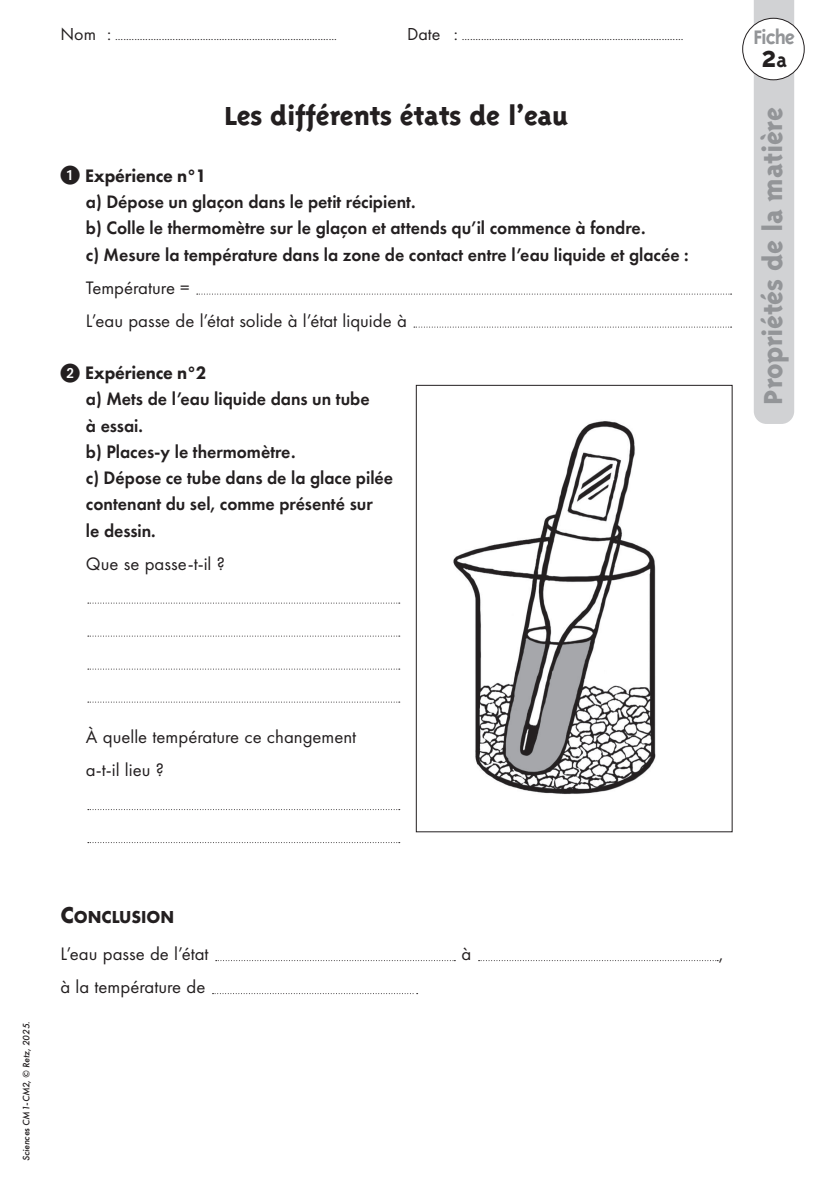
<style>
.page{position:relative;width:829px;height:1190px;background:#fff}
.page>*{position:absolute;margin:0;border:0;box-sizing:border-box;transform-origin:0 0}
.t1{font:700 34.5px "Triplex";color:#231f20}
.t2{font:800 30px "Triplex";letter-spacing:-.015em;color:#231f20}
.t3{font:800 30px "Triplex";letter-spacing:-.015em;color:#939598}
.t4{font:700 22.5px "Triplex";letter-spacing:-.05em;color:#939598}
.t5{font:600 18.75px/26.2px "Futura PT";color:#231f20;scale:.95 1}
.t6{font:18.75px/33px "Futura PT";color:#231f20}
.t7{font:700 18px "Futura PT";color:#231f20;scale:.95 1}
.t8{font:12px "Futura PT";color:#231f20}
.t9{font:italic 500 9.75px "Futura PT";color:#231f20}
.s1{font-size:18px}
.s2{font-weight:800}
.s3{font-size:22.5px}
.s4{font-size:24px}
</style>
<div class="page">
<svg style="left:197px;top:294px;width:534px;height:1px"></svg>
<svg style="left:414px;top:327px;width:317px;height:1px"></svg>
<svg style="left:88px;top:603px;width:312px;height:1px"></svg>
<svg style="left:88px;top:636px;width:312px;height:1px"></svg>
<svg style="left:88px;top:669px;width:312px;height:1px"></svg>
<svg style="left:88px;top:702px;width:312px;height:1px"></svg>
<svg style="left:88px;top:809px;width:312px;height:1px"></svg>
<svg style="left:88px;top:842px;width:312px;height:1px"></svg>
<svg style="left:216px;top:960px;width:239px;height:1px"></svg>
<svg style="left:478px;top:960px;width:240px;height:1px"></svg>
<svg style="left:212px;top:993px;width:206px;height:1px"></svg>
<img style="left:453px;top:421px;width:203px;height:373px">
<div style="left:416px;top:385px;width:316px;height:447px;border:1px solid #231f20"></div>
<div style="left:753px;top:0;width:41px;height:424px;background:#d1d2d4"></div>
<div style="left:742px;top:18px;width:62px;height:62px;background:#fff;border-radius:50%"></div>
<div style="left:742px;top:18px;width:62px;height:62px;border:1px solid #231f20;border-radius:50%"></div>
<p class="t8" style="left:60px;top:29px;width:278px"><span class="s1">Nom :</span> .................................................................................</p>
<p class="t8" style="left:407px;top:29px;width:278px"><span class="s1">Date :</span> .................................................................................</p>
<h2 class="t2" style="left:224px;top:99px;width:345px">Les différents états de l’eau</h2>
<p class="t5" style="left:86px;top:162px;width:636px;text-indent:-26px">➊ <span class="s2">Expérience n°1<br></span>a) Dépose un glaçon dans le petit récipient.<br>b) Colle le thermomètre sur le glaçon et attends qu’il commence à fondre.<br>c) Mesure la température dans la zone de contact entre l’eau liquide et glacée :</p>
<p class="t6" style="left:86px;top:271px;width:322px">Température =<br>L’eau passe de l’état solide à l’état liquide à</p>
<p class="t5" style="left:86px;top:359px;width:325px;text-indent:-26px">➋ <span class="s2">Expérience n°2<br></span>a) Mets de l’eau liquide dans un tube<br>à essai.<br>b) Places-y le thermomètre.<br>c) Dépose ce tube dans de la glace pilée contenant du sel, comme présenté sur<br>le dessin.</p>
<p class="t6" style="left:86px;top:547px;width:140px">Que se passe-t-il ?</p>
<p class="t4" style="left:753px;top:25px;width:43px">Fiche</p>
<h1 class="t1" style="left:761px;top:37px;width:28px">2<span class="s3">a</span></h1>
<h2 class="t3" style="left:755px;top:404px;width:299px;rotate:-90deg">Propriétés de la matière</h2>
<p class="t6" style="left:86px;top:720px;width:272px">À quelle température ce changement a-t-il lieu ?</p>
<p class="t9" style="left:20px;top:1161px;width:141px;rotate:-90deg">Sciences CM1-CM2, © Retz, 2025.</p>
<p class="t7" style="left:60px;top:905px;width:121px"><span class="s4">C</span>ONCLUSION</p>
<p class="t6" style="left:60px;top:937px;width:150px">L’eau passe de l’état</p>
<p class="t6" style="left:461px;top:937px;width:11px">à</p>
<p class="t6" style="left:60px;top:970px;width:146px">à la température de</p>
<p class="t6" style="left:719px;top:937px;width:6px">,</p>
</div>
